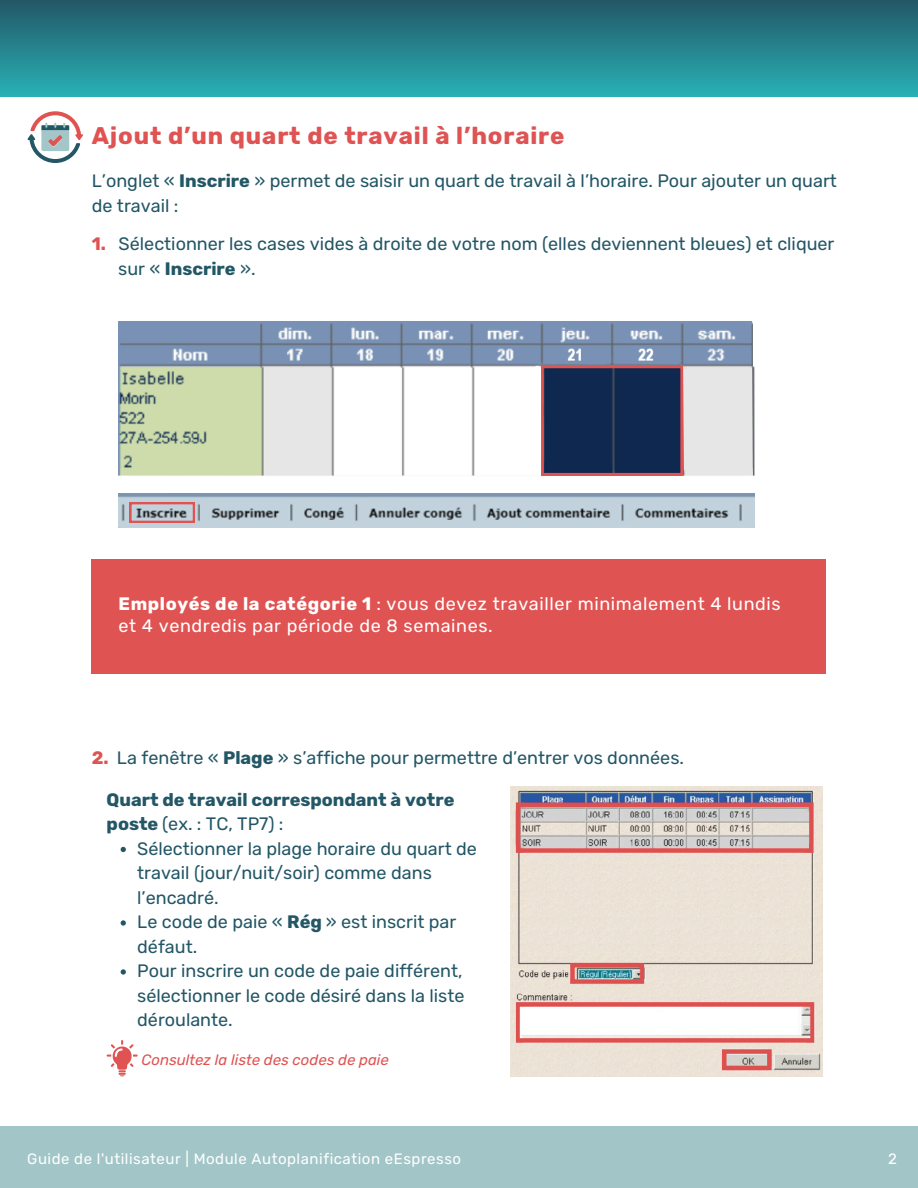
<style>
.page{position:relative;width:918px;height:1188px;background:#fff}
.page>*{position:absolute;margin:0;border:0;box-sizing:border-box;transform-origin:0 0}
.t1{font:700 24px "Rubik";letter-spacing:.035em;color:#e05353}
.t2{font:18px/24.5px "Rubik";color:#235766}
.t3{font:18px/21.3px "Rubik";letter-spacing:.035em;color:#fff}
.t4{font:700 18px/24.5px "Rubik";color:#235766}
.t5{font:15px "Rubik";letter-spacing:.035em;color:#fff}
.t6{font:italic 15px "Rubik";color:#e05353}
.s1{font-weight:700}
.s2{font-weight:700;color:#e05353}
.s3{font-weight:400}
</style>
<div class="page">
<div style="left:0;top:0;width:918px;height:96px;background:linear-gradient(to bottom,#235766,#28afb4)"></div>
<svg style="left:27px;top:111px;width:56px;height:52px"></svg>
<div style="left:92px;top:559px;width:734px;height:114px;background:#e05353"></div>
<svg style="left:121px;top:847px;width:5px;height:5px"></svg>
<svg style="left:121px;top:920px;width:5px;height:6px"></svg>
<svg style="left:121px;top:969px;width:5px;height:6px"></svg>
<img style="left:119px;top:321px;width:636px;height:155px">
<svg style="left:541px;top:366px;width:142px;height:109px;background:#1f2b50"></svg>
<img style="left:119px;top:494px;width:635px;height:33px">
<svg style="left:129px;top:502px;width:66px;height:20px"></svg>
<img style="left:511px;top:786px;width:311px;height:290px">
<div style="left:0;top:1126px;width:918px;height:62px;background:#a2c5c7"></div>
<svg style="left:107px;top:1040px;width:31px;height:36px"></svg>
<p class="t1" style="left:92px;top:121px;width:474px">Ajout d’un quart de travail à l’horaire</p>
<p class="t2" style="left:92px;top:169px;width:747px">L’onglet « <span class="s1">Inscrire</span> » permet de saisir un quart de travail à l’horaire. Pour ajouter un quart de travail :</p>
<p class="t2" style="left:118px;top:232px;width:718px;text-indent:-26px"><span class="s2">1.</span> Sélectionner les cases vides à droite de votre nom (elles deviennent bleues) et cliquer sur « <span class="s1">Inscrire</span> ».</p>
<p class="t3" style="left:119px;top:593px;width:664px"><span class="s1">Employés de la catégorie 1</span> : vous devez travailler minimalement 4 lundis et 4 vendredis par période de 8 semaines.</p>
<h2 class="t2" style="left:92px;top:745px;width:594px"><span class="s2">2.</span> La fenêtre « <span class="s1">Plage</span> » s’affiche pour permettre d’entrer vos données.</h2>
<h1 class="t4" style="left:107px;top:787px;width:349px">Quart de travail correspondant à votre poste <span class="s3">(ex. : TC, TP7) :</span></h1>
<h2 class="t2" style="left:137px;top:836px;width:341px">Sélectionner la plage horaire du quart de travail (jour/nuit/soir) comme dans l’encadré.</h2>
<h2 class="t2" style="left:137px;top:910px;width:321px">Le code de paie « <span class="s1">Rég</span> » est inscrit par défaut.</h2>
<p class="t2" style="left:137px;top:959px;width:329px;text-align:justify">Pour inscrire un code de paie différent, sélectionner le code désiré dans la liste déroulante.</p>
<p class="t6" style="left:142px;top:1051px;width:249px">Consultez la liste des codes de paie</p>
<p class="t5" style="left:27px;top:1150px;width:435px">Guide de l'utilisateur | Module Autoplanification eEspresso</p>
<h2 class="t5" style="left:888px;top:1150px;width:10px">2</h2>
</div>
